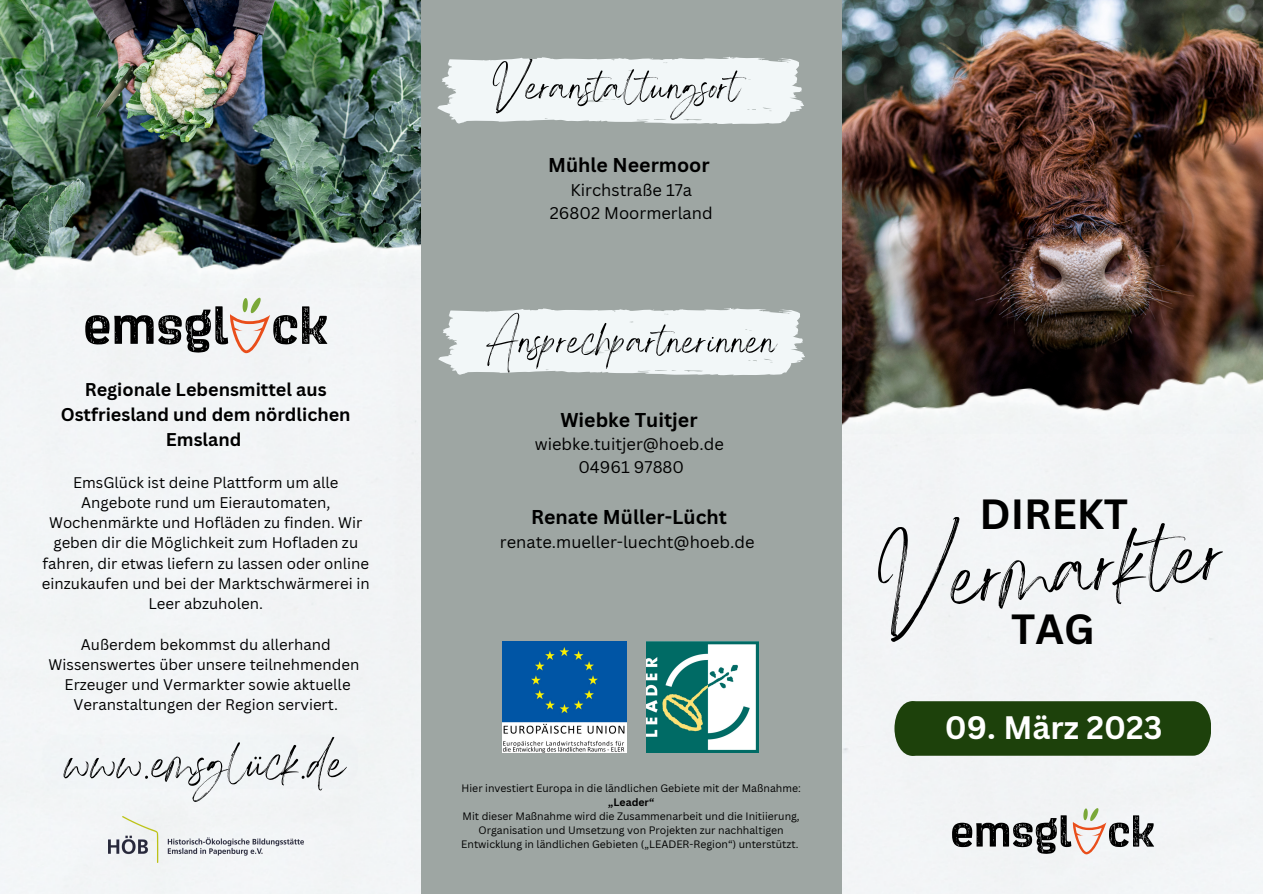
<style>
.page{position:relative;width:1263px;height:894px;background:#fff}
.page>*{position:absolute;margin:0;border:0;box-sizing:border-box;transform-origin:0 0}
.t1{font:122.1px "Angella White";color:#000}
.t2{font:66px "Angella White";color:#000}
.t3{font:56.1px "Angella White";color:#000}
.t4{font:700 41.1px "Canva Sans";color:#000}
.t5{font:700 31.65px "Canva Sans";color:#fff}
.t6{font:700 19.5px "Canva Sans";color:#000}
.t7{font:700 18px/24.8px "Canva Sans";color:#000;text-align:center}
.t8{font:16.5px/22.5px "Canva Sans";color:#000;text-align:center}
.t9{font:15px/20.2px "Canva Sans";color:#000;text-align:center}
.t10{font:10.5px/14px "Canva Sans";color:#000;text-align:center}
.t11{font:700 10.5px "Canva Sans";color:#000}
</style>
<div class="page">
<img style="left:841px;top:0;width:422px;height:287px">
<img style="left:841px;top:287px;width:422px;height:606px">
<img style="left:0;top:0;width:421px;height:154px">
<img style="left:0;top:154px;width:421px;height:739px">
<div style="left:421px;top:0;width:420px;height:893px;background:#9ea6a3"></div>
<svg style="left:952px;top:806px;width:202px;height:48px"></svg>
<div style="left:894px;top:701px;width:317px;height:54px;background:#1d410b"></div>
<svg style="left:437px;top:57px;width:367px;height:67px"></svg>
<svg style="left:438px;top:308px;width:367px;height:67px"></svg>
<svg style="left:85px;top:296px;width:242px;height:57px"></svg>
<img style="left:502px;top:641px;width:124px;height:111px">
<img style="left:647px;top:641px;width:111px;height:111px">
<img style="left:108px;top:816px;width:196px;height:46px">
<p class="t7" style="left:61px;top:377px;width:291px">Regionale Lebensmittel aus<br>Ostfriesland und dem nördlichen<br>Emsland</p>
<p class="t9" style="left:42px;top:471px;width:329px">EmsGlück ist deine Plattform um alle Angebote rund um Eierautomaten, Wochenmärkte und Hofläden zu finden. Wir geben dir die Möglichkeit zum Hofladen zu fahren, dir etwas liefern zu lassen oder online einzukaufen und bei der Marktschwärmerei in Leer abzuholen.</p>
<p class="t9" style="left:49px;top:633px;width:312px">Außerdem bekommst du allerhand Wissenswertes über unsere teilnehmenden Erzeuger und Vermarkter sowie aktuelle Veranstaltungen der Region serviert.</p>
<h2 class="t2" style="left:66px;top:721px;width:282px">www.emsglück.de</h2>
<h3 class="t3" style="left:492px;top:51px;width:249px">Veranstaltungsort</h3>
<h3 class="t6" style="left:548px;top:151px;width:163px">Mühle Neermoor</h3>
<p class="t8" style="left:550px;top:178px;width:164px">Kirchstraße 17a<br>26802 Moormerland</p>
<h3 class="t3" style="left:486px;top:305px;width:292px">Ansprechpartnerinnen</h3>
<h3 class="t6" style="left:560px;top:405px;width:139px">Wiebke Tuitjer</h3>
<p class="t8" style="left:535px;top:432px;width:191px">wiebke.tuitjer@hoeb.de<br>04961 97880</p>
<h3 class="t6" style="left:531px;top:503px;width:197px">Renate Müller-Lücht</h3>
<p class="t8" style="left:500px;top:530px;width:256px">renate.mueller-luecht@hoeb.de</p>
<p class="t10" style="left:462px;top:780px;width:341px">Hier investiert Europa in die ländlichen Gebiete mit der Maßnahme:</p>
<p class="t11" style="left:608px;top:794px;width:47px">„Leader“</p>
<p class="t10" style="left:461px;top:808px;width:340px">Mit dieser Maßnahme wird die Zusammenarbeit und die Initiierung,<br>Organisation und Umsetzung von Projekten zur nachhaltigen<br>Entwicklung in ländlichen Gebieten („LEADER-Region“) unterstützt.</p>
<h3 class="t4" style="left:979px;top:485px;width:150px">DIREKT</h3>
<h1 class="t1" style="left:871px;top:507px;width:352px;rotate:-5deg">Vermarkter</h1>
<h3 class="t4" style="left:1011px;top:599px;width:85px">TAG</h3>
<h3 class="t5" style="left:945px;top:705px;width:219px">09. März 2023</h3>
</div>
